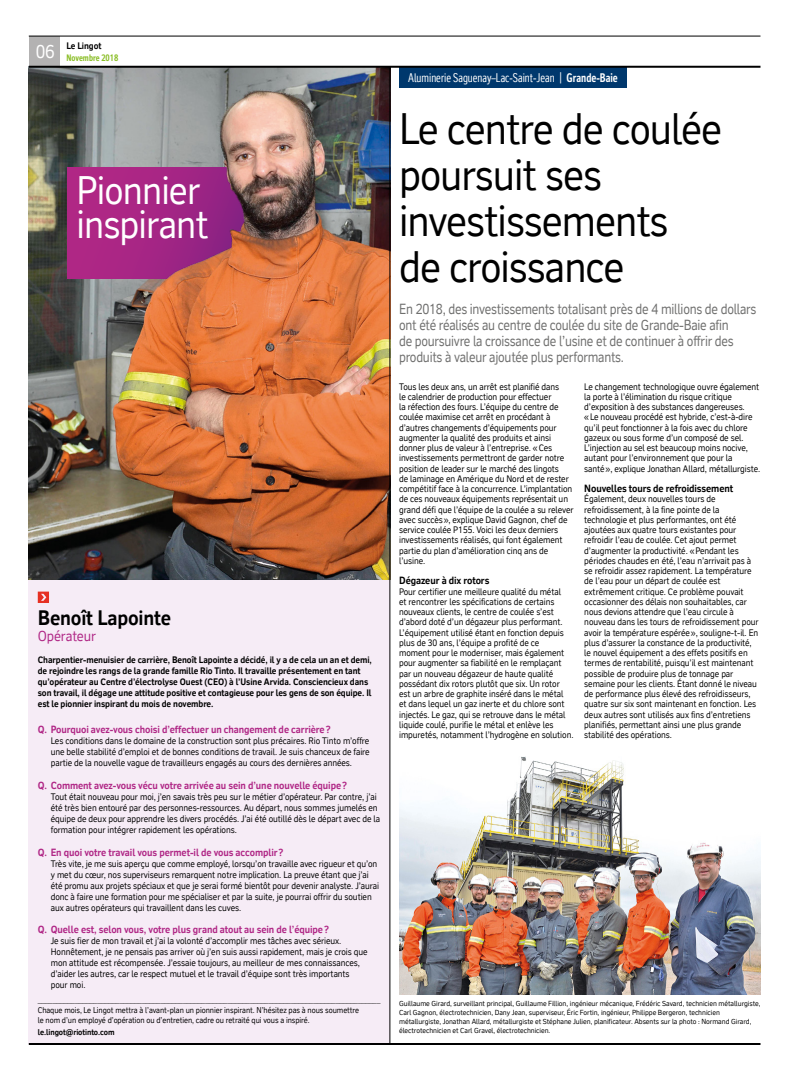
<style>
.page{position:relative;width:792px;height:1080px;background:#fff}
.page>*{position:absolute;margin:0;border:0;box-sizing:border-box;transform-origin:0 0}
.t1{font:42px/46.1px "RT Vickerman";letter-spacing:-.025em;color:#000;scale:.95 1}
.t2{font:38px/34px "RT Vickerman";letter-spacing:-.025em;color:#fff;scale:.95 1}
.t3{font:700 20px "RT Vickerman";letter-spacing:-.01em;color:#000;scale:.95 1}
.t4{font:18px "RT Vickerman";color:#fff;scale:.95 1}
.t5{font:14px/16px "RT Vickerman";letter-spacing:-.02em;color:#6f6f6e;scale:.89 1}
.t6{font:14px "RT Vickerman";letter-spacing:-.01em;color:#b02786;scale:.95 1}
.t7{font:condensed 12px "RT Vickerman";color:#fff;scale:.95 1}
.t8{font:700 10px "RT Vickerman";letter-spacing:-.01em;color:#b02786;scale:.95 1}
.t9{font:700 10px "RT Vickerman";letter-spacing:-.01em;color:#000;scale:.95 1}
.t10{font:9px/10.3px "RT Vickerman";letter-spacing:-.01em;color:#000;scale:.95 1}
.t11{font:700 9px/11px "RT Vickerman";letter-spacing:-.01em;color:#000;scale:.95 1}
.t12{font:700 condensed 9px "RT Vickerman";color:#89bd24}
.t13{font:8px/10px "RT Vickerman";letter-spacing:-.01em;color:#000;scale:.95 1}
.t14{font:700 8px "RT Vickerman";letter-spacing:-.01em;color:#000;scale:.95 1}
.t15{font:7px/9px "RT Vickerman";letter-spacing:-.01em;color:#000}
.s1{font-weight:700}
</style>
<div class="page">
<div style="left:29px;top:67px;width:361px;height:977px;background:#f6ecf6"></div>
<svg style="left:38px;top:592px;width:11px;height:11px"></svg>
<img style="left:29px;top:68px;width:361px;height:511px">
<div style="left:68px;top:167px;width:212px;height:111px;background:#ae2785"></div>
<hr style="left:390px;top:67px;width:1px;height:977px;background:#000">
<div style="left:399px;top:67px;width:228px;height:21px;background:#00386d"></div>
<img style="left:143px;top:141px;width:247px;height:161px">
<img style="left:399px;top:756px;width:361px;height:238px">
<div style="left:29px;top:36px;width:30px;height:31px;background:#b3b2b2"></div>
<hr style="left:29px;top:36px;width:732px;height:1px;background:#000">
<hr style="left:29px;top:66px;width:732px;height:2px;background:#000">
<hr style="left:29px;top:1043px;width:732px;height:2px;background:#000">
<h3 class="t4" style="left:36px;top:41px;width:22px">06</h3>
<p class="t11" style="left:67px;top:40px;width:38px">Le Lingot</p>
<p class="t12" style="left:67px;top:52px;width:53px">Novembre 2018</p>
<h2 class="t2" style="left:76px;top:173px;width:141px">Pionnier inspirant</h2>
<h3 class="t3" style="left:38px;top:605px;width:142px">Benoît Lapointe</h3>
<h3 class="t6" style="left:38px;top:627px;width:63px">Opérateur</h3>
<p class="t11" style="left:38px;top:654px;width:353px">Charpentier-menuisier de carrière, Benoît Lapointe a décidé, il y a de cela un an et demi, de rejoindre les rangs de la grande famille Rio Tinto. Il travaille présentement en tant qu’opérateur au Centre d’électrolyse Ouest (CEO) à l’Usine Arvida. Consciencieux dans son travail, il dégage une attitude positive et contagieuse pour les gens de son équipe. Il est le pionnier inspirant du mois de novembre.</p>
<p class="t8" style="left:38px;top:723px;width:310px">Q. Pourquoi avez-vous choisi d’effectuer un changement de carrière?</p>
<p class="t10" style="left:51px;top:735px;width:337px;line-height:11px;text-align:justify">Les conditions dans le domaine de la construction sont plus précaires. Rio Tinto m’offre une belle stabilité d’emploi et de bonnes conditions de travail. Je suis chanceux de faire partie de la nouvelle vague de travailleurs engagés au cours des dernières années.</p>
<p class="t8" style="left:38px;top:780px;width:327px">Q. Comment avez-vous vécu votre arrivée au sein d’une nouvelle équipe?</p>
<p class="t10" style="left:51px;top:792px;width:348px;line-height:11px">Tout était nouveau pour moi, j’en savais très peu sur le métier d’opérateur. Par contre, j’ai été très bien entouré par des personnes-ressources. Au départ, nous sommes jumelés en équipe de deux pour apprendre les divers procédés. J’ai été outillé dès le départ avec de la formation pour intégrer rapidement les opérations.</p>
<p class="t8" style="left:38px;top:846px;width:260px">Q. En quoi votre travail vous permet-il de vous accomplir?</p>
<p class="t10" style="left:51px;top:858px;width:347px;line-height:11px">Très vite, je me suis aperçu que comme employé, lorsqu’on travaille avec rigueur et qu’on y met du cœur, nos superviseurs remarquent notre implication. La preuve étant que j’ai été promu aux projets spéciaux et que je serai formé bientôt pour devenir analyste. J’aurai donc à faire une formation pour me spécialiser et par la suite, je pourrai offrir du soutien aux autres opérateurs qui travaillent dans les cuves.</p>
<p class="t8" style="left:38px;top:923px;width:308px">Q. Quelle est, selon vous, votre plus grand atout au sein de l’équipe?</p>
<p class="t10" style="left:51px;top:935px;width:335px;line-height:11px">Je suis fier de mon travail et j’ai la volonté d’accomplir mes tâches avec sérieux.<br>Honnêtement, je ne pensais pas arriver où j’en suis aussi rapidement, mais je crois que mon attitude est récompensée. J’essaie toujours, au meilleur de mes connaissances, d’aider les autres, car le respect mutuel et le travail d’équipe sont très importants pour moi.</p>
<p class="t14" style="left:38px;top:995px;width:362px">____________________________________________________________________________________________</p>
<p class="t13" style="left:38px;top:1005px;width:340px">Chaque mois, Le Lingot mettra à l’avant-plan un pionnier inspirant. N’hésitez pas à nous soumettre le nom d’un employé d’opération ou d’entretien, cadre ou retraité qui vous a inspiré.</p>
<p class="t14" style="left:38px;top:1027px;width:82px">le.lingot@riotinto.com</p>
<h3 class="t7" style="left:408px;top:70px;width:222px">Aluminerie Saguenay–Lac-Saint-Jean | <span class="s1">Grande-Baie</span></h3>
<h1 class="t1" style="left:399px;top:105px;width:342px">Le centre de coulée poursuit ses investissements<br>de croissance</h1>
<p class="t5" style="left:399px;top:301px;width:403px">En 2018, des investissements totalisant près de 4 millions de dollars ont été réalisés au centre de coulée du site de Grande-Baie afin<br>de poursuivre la croissance de l’usine et de continuer à offrir des produits à valeur ajoutée plus performants.</p>
<p class="t10" style="left:399px;top:381px;width:185px">Tous les deux ans, un arrêt est planifié dans<br>le calendrier de production pour effectuer<br>la réfection des fours. L’équipe du centre de coulée maximise cet arrêt en procédant à d’autres changements d’équipements pour augmenter la qualité des produits et ainsi donner plus de valeur à l’entreprise. «Ces investissements permettront de garder notre position de leader sur le marché des lingots<br>de laminage en Amérique du Nord et de rester compétitif face à la concurrence. L’implantation de ces nouveaux équipements représentait un grand défi que l’équipe de la coulée a su relever avec succès», explique David Gagnon, chef de service coulée P155. Voici les deux derniers investissements réalisés, qui font également partie du plan d’amélioration cinq ans de l’usine.</p>
<p class="t9" style="left:399px;top:575px;width:96px">Dégazeur à dix rotors</p>
<p class="t10" style="left:399px;top:586px;width:185px">Pour certifier une meilleure qualité du métal<br>et rencontrer les spécifications de certains nouveaux clients, le centre de coulée s’est d’abord doté d’un dégazeur plus performant.<br>L’équipement utilisé étant en fonction depuis plus de 30 ans, l’équipe a profité de ce<br>moment pour le moderniser, mais également pour augmenter sa fiabilité en le remplaçant par un nouveau dégazeur de haute qualité possédant dix rotors plutôt que six. Un rotor est un arbre de graphite inséré dans le métal<br>et dans lequel un gaz inerte et du chlore sont injectés. Le gaz, qui se retrouve dans le métal liquide coulé, purifie le métal et enlève les impuretés, notamment l’hydrogène en solution.</p>
<p class="t10" style="left:584px;top:381px;width:187px">Le changement technologique ouvre également la porte à l’élimination du risque critique d’exposition à des substances dangereuses. «Le nouveau procédé est hybride, c’est-à-dire qu’il peut fonctionner à la fois avec du chlore gazeux ou sous forme d’un composé de sel.<br>L’injection au sel est beaucoup moins nocive, autant pour l’environnement que pour la santé», explique Jonathan Allard, métallurgiste.</p>
<p class="t9" style="left:584px;top:482px;width:158px">Nouvelles tours de refroidissement</p>
<p class="t10" style="left:584px;top:494px;width:185px">Également, deux nouvelles tours de refroidissement, à la fine pointe de la technologie et plus performantes, ont été ajoutées aux quatre tours existantes pour refroidir l’eau de coulée. Cet ajout permet d’augmenter la productivité. «Pendant les périodes chaudes en été, l’eau n’arrivait pas à se refroidir assez rapidement. La température de l’eau pour un départ de coulée est extrêmement critique. Ce problème pouvait occasionner des délais non souhaitables, car nous devions attendre que l’eau circule à nouveau dans les tours de refroidissement pour avoir la température espérée», souligne-t-il. En plus d’assurer la constance de la productivité, le nouvel équipement a des effets positifs en termes de rentabilité, puisqu’il est maintenant possible de produire plus de tonnage par semaine pour les clients. Étant donné le niveau de performance plus élevé des refroidisseurs, quatre sur six sont maintenant en fonction. Les deux autres sont utilisés aux fins d’entretiens planifiés, permettant ainsi une plus grande stabilité des opérations.</p>
<p class="t15" style="left:399px;top:999px;width:363px">Guillaume Girard, surveillant principal, Guillaume Fillion, ingénieur mécanique, Frédéric Savard, technicien métallurgiste, Carl Gagnon, électrotechnicien, Dany Jean, superviseur, Éric Fortin, ingénieur, Philippe Bergeron, technicien métallurgiste, Jonathan Allard, métallurgiste et Stéphane Julien, planificateur. Absents sur la photo : Normand Girard, électrotechnicien et Carl Gravel, électrotechnicien.</p>
</div>
